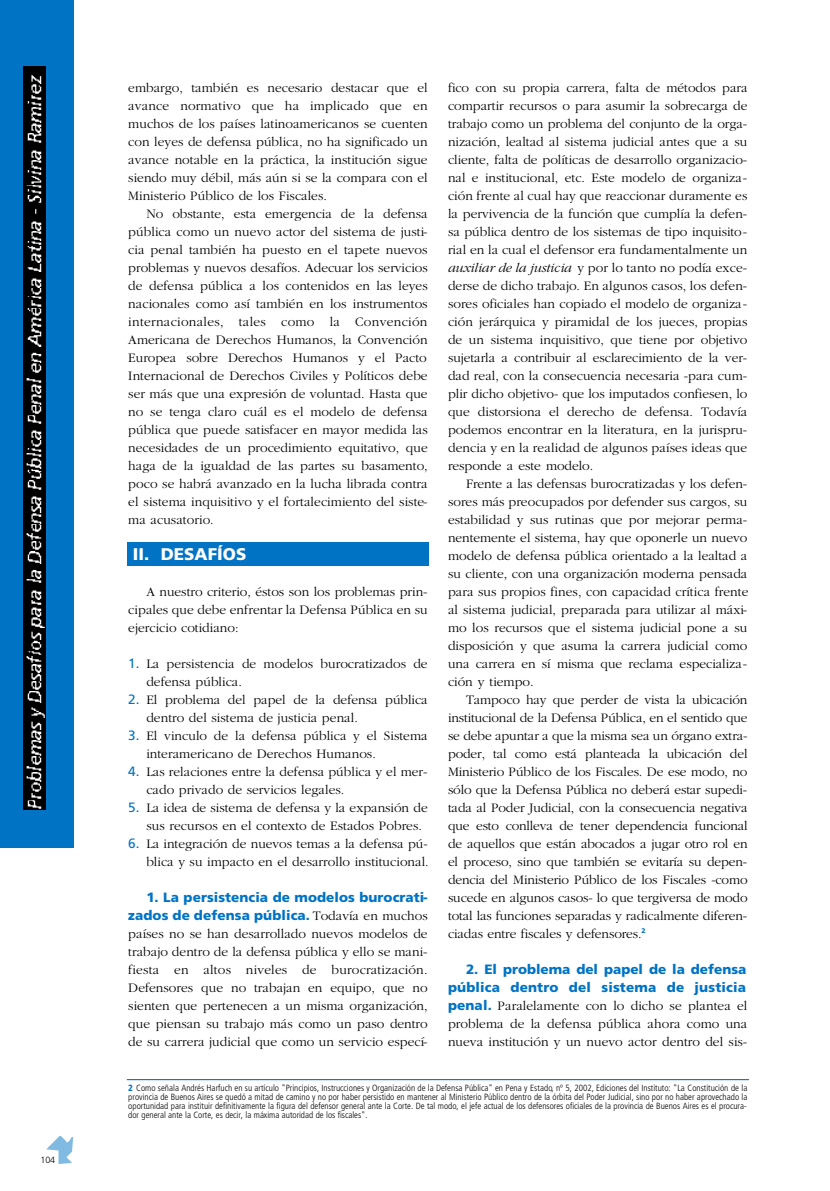
<style>
.page{position:relative;width:830px;height:1191px;background:#fff}
.page>*{position:absolute;margin:0;border:0;box-sizing:border-box;transform-origin:0 0}
.t1{font:900 16.8px "Frutiger";letter-spacing:.005em;color:#fff}
.t2{font:300 13.5px/18px "Garamond";letter-spacing:.005em;color:#000;text-align:justify}
.t3{font:900 13.5px/18px "Frutiger";letter-spacing:.005em;color:#0073c5;text-align:right}
.t4{font:300 condensed 9px/9px "Frutiger";color:#000;text-align:justify}
.t5{font:300 9px "Frutiger";color:#000}
.s1{font-family:"Frutiger";font-weight:400;color:#0073c5}
.s2{font-family:"Garamond";font-weight:300;color:#000}
.s3{font-style:italic}
.s4{font-family:"Frutiger";font-weight:900;color:#0073c5}
.s5{font-weight:900;color:#0073c5}
</style>
<div class="page">
<div style="left:127px;top:542px;width:302px;height:24px;background:#0073c5"></div>
<div style="left:1px;top:2px;width:72px;height:846px;background:#0073c5"></div>
<img style="left:24px;top:800px;width:21px;height:10px">
<img style="left:24px;top:771px;width:21px;height:29px">
<img style="left:24px;top:766px;width:21px;height:5px">
<img style="left:24px;top:756px;width:21px;height:10px">
<img style="left:24px;top:740px;width:21px;height:16px">
<img style="left:24px;top:730px;width:21px;height:10px">
<img style="left:24px;top:717px;width:21px;height:13px">
<img style="left:24px;top:703px;width:21px;height:14px">
<img style="left:24px;top:690px;width:21px;height:13px">
<img style="left:24px;top:680px;width:21px;height:10px">
<img style="left:24px;top:656px;width:21px;height:24px">
<img style="left:24px;top:651px;width:21px;height:5px">
<img style="left:24px;top:640px;width:21px;height:11px">
<img style="left:24px;top:627px;width:21px;height:13px">
<img style="left:24px;top:616px;width:21px;height:11px">
<img style="left:24px;top:584px;width:21px;height:32px">
<img style="left:24px;top:588px;width:21px;height:18px">
<img style="left:24px;top:579px;width:21px;height:5px">
<img style="left:24px;top:563px;width:21px;height:16px">
<img style="left:24px;top:551px;width:21px;height:12px">
<img style="left:24px;top:541px;width:21px;height:10px">
<img style="left:24px;top:490px;width:21px;height:51px">
<img style="left:24px;top:495px;width:21px;height:18px">
<img style="left:24px;top:480px;width:21px;height:10px">
<img style="left:24px;top:469px;width:21px;height:11px">
<img style="left:24px;top:458px;width:21px;height:11px">
<img style="left:24px;top:425px;width:21px;height:33px">
<img style="left:24px;top:447px;width:21px;height:6px">
<img style="left:24px;top:429px;width:21px;height:18px">
<img style="left:24px;top:415px;width:21px;height:10px">
<img style="left:24px;top:405px;width:21px;height:10px">
<img style="left:24px;top:393px;width:21px;height:12px">
<img style="left:24px;top:383px;width:21px;height:10px">
<img style="left:24px;top:373px;width:21px;height:10px">
<img style="left:24px;top:363px;width:21px;height:10px">
<img style="left:24px;top:334px;width:21px;height:29px">
<img style="left:24px;top:308px;width:21px;height:26px">
<img style="left:24px;top:296px;width:21px;height:12px">
<img style="left:24px;top:288px;width:21px;height:8px">
<img style="left:24px;top:272px;width:21px;height:16px">
<img style="left:24px;top:263px;width:21px;height:9px">
<img style="left:24px;top:240px;width:21px;height:23px">
<img style="left:24px;top:230px;width:21px;height:10px">
<img style="left:24px;top:214px;width:21px;height:16px">
<img style="left:24px;top:203px;width:21px;height:11px">
<img style="left:24px;top:194px;width:21px;height:9px">
<img style="left:24px;top:189px;width:21px;height:5px">
<img style="left:24px;top:159px;width:21px;height:30px">
<img style="left:24px;top:144px;width:21px;height:15px">
<img style="left:24px;top:132px;width:21px;height:12px">
<img style="left:24px;top:122px;width:21px;height:10px">
<img style="left:24px;top:106px;width:21px;height:16px">
<img style="left:24px;top:101px;width:21px;height:5px">
<img style="left:24px;top:66px;width:21px;height:35px">
<img style="left:24px;top:76px;width:21px;height:18px">
<svg style="left:46px;top:1136px;width:27px;height:28px"></svg>
<hr style="left:127px;top:1079px;width:621px;height:1px;background:#0073c5">
<p class="t5" style="left:40px;top:1155px;width:16px">104</p>
<p class="t2" style="left:128px;top:79px;width:301px">embargo, también es necesario destacar que el avance normativo que ha implicado que en muchos de los países latinoamericanos se cuenten con leyes de defensa pública, no ha significado un avance notable en la práctica, la institución sigue siendo muy débil, más aún si se la compara con el Ministerio Público de los Fiscales.</p>
<p class="t2" style="left:128px;top:205px;width:301px;text-indent:18px">No obstante, esta emergencia de la defensa pública como un nuevo actor del sistema de justi&shy;cia penal también ha puesto en el tapete nuevos problemas y nuevos desafíos. Adecuar los servicios de defensa pública a los contenidos en las leyes nacionales como así también en los instrumentos internacionales, tales como la Convención Americana de Derechos Humanos, la Convención Europea sobre Derechos Humanos y el Pacto Internacional de Derechos Civiles y Políticos debe ser más que una expresión de voluntad. Hasta que no se tenga claro cuál es el modelo de defensa pública que puede satisfacer en mayor medida las necesidades de un procedimiento equitativo, que haga de la igualdad de las partes su basamento, poco se habrá avanzado en la lucha librada contra el sistema inquisitivo y el fortalecimiento del siste&shy;ma acusatorio.</p>
<p class="t1" style="left:133px;top:544px;width:115px">II. DESAFÍOS</p>
<p class="t2" style="left:128px;top:583px;width:301px;text-indent:18px">A nuestro criterio, éstos son los problemas prin&shy;cipales que debe enfrentar la Defensa Pública en su ejercicio cotidiano:</p>
<p class="t2" style="left:146px;top:655px;width:283px;text-indent:-18px"><span class="s1">1.</span> La persistencia de modelos burocratizados de defensa pública.</p>
<p class="t2" style="left:146px;top:691px;width:283px;text-indent:-18px"><span class="s1">2.</span> El problema del papel de la defensa pública dentro del sistema de justicia penal.</p>
<p class="t2" style="left:146px;top:727px;width:283px;text-indent:-18px"><span class="s1">3.</span> El vinculo de la defensa pública y el Sistema interamericano de Derechos Humanos.</p>
<p class="t2" style="left:146px;top:763px;width:283px;text-indent:-18px"><span class="s1">4.</span> Las relaciones entre la defensa pública y el mer&shy;cado privado de servicios legales.</p>
<p class="t2" style="left:146px;top:799px;width:283px;text-indent:-18px"><span class="s1">5.</span> La idea de sistema de defensa y la expansión de sus recursos en el contexto de Estados Pobres.</p>
<p class="t2" style="left:128px;top:835px;width:302px;text-align:right"><span class="s1">6.</span> La integración de nuevos temas a la defensa pú&shy;blica y su impacto en el desarrollo institucional.</p>
<p class="t3" style="left:128px;top:888px;width:301px">1. La persistencia de modelos burocrati&shy;zados de defensa pública. <span class="s2">Todavía en muchos</span></p>
<p class="t2" style="left:128px;top:925px;width:301px">países no se han desarrollado nuevos modelos de trabajo dentro de la defensa pública y ello se mani&shy;fiesta en altos niveles de burocratización.<br>Defensores que no trabajan en equipo, que no sienten que pertenecen a un misma organización, que piensan su trabajo más como un paso dentro de su carrera judicial que como un servicio especí-</p>
<p class="t2" style="left:448px;top:79px;width:301px">fico con su propia carrera, falta de métodos para compartir recursos o para asumir la sobrecarga de trabajo como un problema del conjunto de la orga&shy;nización, lealtad al sistema judicial antes que a su cliente, falta de políticas de desarrollo organizacio&shy;nal e institucional, etc. Este modelo de organiza&shy;ción frente al cual hay que reaccionar duramente es la pervivencia de la función que cumplía la defen&shy;sa pública dentro de los sistemas de tipo inquisito&shy;rial en la cual el defensor era fundamentalmente un <span class="s3">auxiliar de la justicia</span> y por lo tanto no podía exce&shy;derse de dicho trabajo. En algunos casos, los defen&shy;sores oficiales han copiado el modelo de organiza&shy;ción jerárquica y piramidal de los jueces, propias de un sistema inquisitivo, que tiene por objetivo sujetarla a contribuir al esclarecimiento de la ver&shy;dad real, con la consecuencia necesaria -para cum&shy;plir dicho objetivo- que los imputados confiesen, lo que distorsiona el derecho de defensa. Todavía podemos encontrar en la literatura, en la jurispru&shy;dencia y en la realidad de algunos países ideas que responde a este modelo.</p>
<p class="t2" style="left:448px;top:475px;width:302px;text-indent:18px">Frente a las defensas burocratizadas y los defen&shy;sores más preocupados por defender sus cargos, su estabilidad y sus rutinas que por mejorar perma&shy;nentemente el sistema, hay que oponerle un nuevo modelo de defensa pública orientado a la lealtad a su cliente, con una organización moderna pensada para sus propios fines, con capacidad crítica frente al sistema judicial, preparada para utilizar al máxi&shy;mo los recursos que el sistema judicial pone a su disposición y que asuma la carrera judicial como una carrera en sí misma que reclama especializa&shy;ción y tiempo.</p>
<p class="t2" style="left:448px;top:691px;width:301px;text-indent:18px">Tampoco hay que perder de vista la ubicación institucional de la Defensa Pública, en el sentido que se debe apuntar a que la misma sea un órgano extra&shy;poder, tal como está planteada la ubicación del Ministerio Público de los Fiscales. De ese modo, no sólo que la Defensa Pública no deberá estar supedi&shy;tada al Poder Judicial, con la consecuencia negativa que esto conlleva de tener dependencia funcional de aquellos que están abocados a jugar otro rol en el proceso, sino que también se evitaría su depen&shy;dencia del Ministerio Público de los Fiscales -como sucede en algunos casos- lo que tergiversa de modo total las funciones separadas y radicalmente diferen&shy;ciadas entre fiscales y defensores.<sup>2</sup></p>
<p class="t3" style="left:448px;top:960px;width:300px">2. El problema del papel de la defensa pública dentro del sistema de justicia</p>
<p class="t2" style="left:448px;top:997px;width:301px"><span class="s4">penal.</span> Paralelamente con lo dicho se plantea el problema de la defensa pública ahora como una nueva institución y un nuevo actor dentro del sis-</p>
<p class="t4" style="left:128px;top:1083px;width:620px"><span class="s5">2</span> Como señala Andrés Harfuch en su artículo "Principios, Instrucciones y Organización de la Defensa Pública" en Pena y Estado, nº 5, 2002, Ediciones del Instituto: "La Constitución de la provincia de Buenos Aires se quedó a mitad de camino y no por haber persistido en mantener al Ministerio Público dentro de la órbita del Poder Judicial, sino por no haber aprovechado la oportunidad para instituir definitivamente la figura del defensor general ante la Corte. De tal modo, el jefe actual de los defensores oficiales de la provincia de Buenos Aires es el procura&shy;dor general ante la Corte, es decir, la máxima autoridad de los fiscales".</p>
</div>
